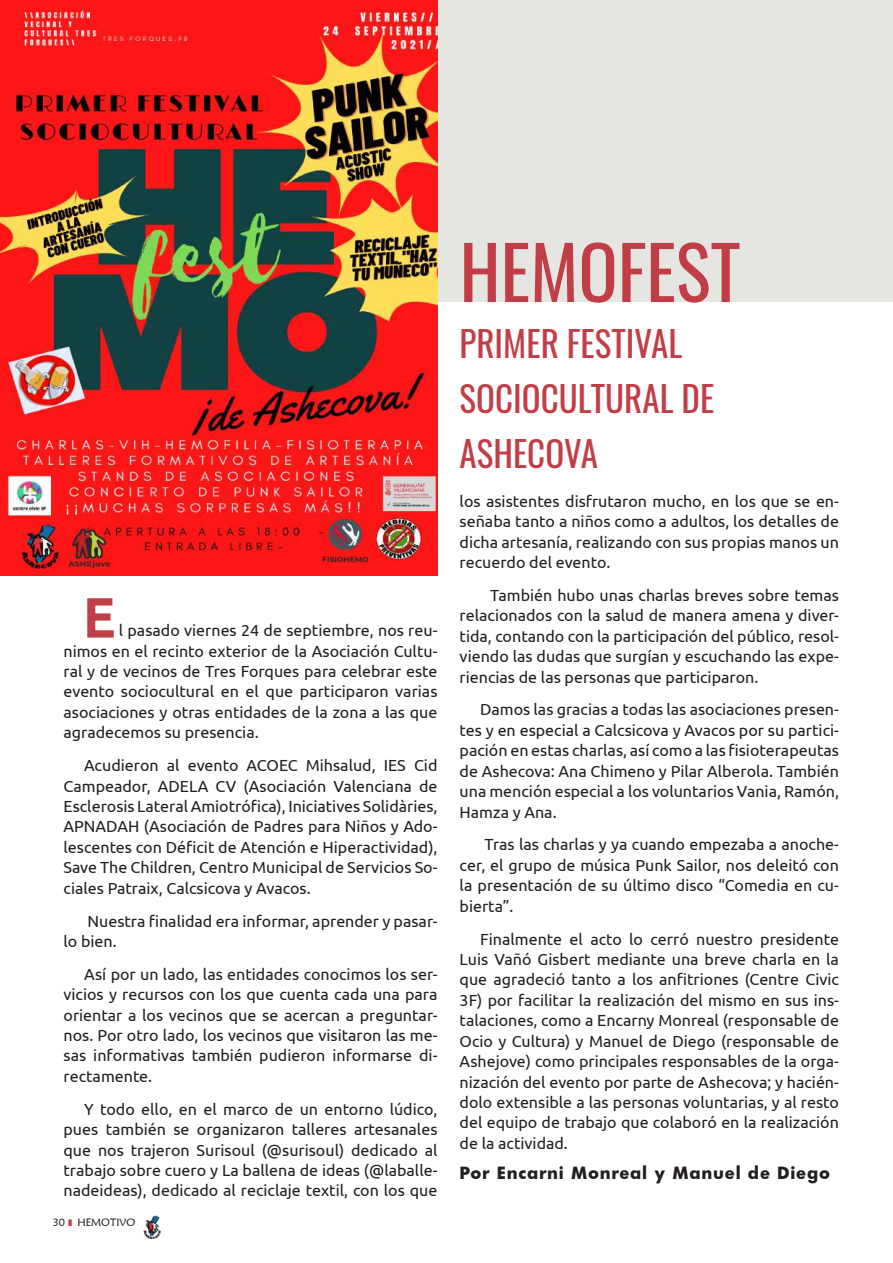
<style>
.page{position:relative;width:893px;height:1263px;background:#fff}
.page>*{position:absolute;margin:0;border:0;box-sizing:border-box;transform-origin:0 0}
.t1{font:72.9px "Oswald";color:#c23e46}
.t2{font:52.5px "Ubuntu";color:#c23e46}
.t3{font:34.95px/55.5px "Oswald";color:#c23e46}
.t4{font:700 16.5px "Futura";letter-spacing:.045em;color:#231f20}
.t5{font:16.05px/20.4px "Ubuntu";color:#231f20;text-align:justify}
.t6{font:10.5px "Maiandra GD";color:#231f20}
.s1{color:#c23e46}
</style>
<div class="page">
<div style="left:0;top:0;width:893px;height:302px;background:#e5e5e1"></div>
<img style="left:143px;top:1215px;width:18px;height:23px">
<img style="left:0;top:0;width:437px;height:576px">
<svg style="left:87px;top:598px;width:27px;height:40px"></svg>
<h2 class="t2" style="left:84px;top:586px;width:31px">E</h2>
<p class="t5" style="left:64px;top:620px;width:375px;text-indent:55px">l pasado viernes 24 de septiembre, nos reu&shy;nimos en el recinto exterior de la Asociación Cultu&shy;ral y de vecinos de Tres Forques para celebrar este evento sociocultural en el que participaron varias asociaciones y otras entidades de la zona a las que agradecemos su presencia.</p>
<p class="t5" style="left:64px;top:755px;width:375px;text-indent:21px">Acudieron al evento ACOEC Mihsalud, IES Cid Campeador, ADELA CV (Asociación Valenciana de Esclerosis Lateral Amiotrófica), Iniciatives Solidàries, APNADAH (Asociación de Padres para Niños y Ado&shy;lescentes con Déficit de Atención e Hiperactividad), Save The Children, Centro Municipal de Servicios So&shy;ciales Patraix, Calcsicova y Avacos.</p>
<p class="t5" style="left:64px;top:910px;width:375px;text-indent:24px">Nuestra finalidad era informar, aprender y pasar&shy;lo bien.</p>
<p class="t5" style="left:64px;top:963px;width:375px;text-indent:21px">Así por un lado, las entidades conocimos los ser&shy;vicios y recursos con los que cuenta cada una para orientar a los vecinos que se acercan a preguntar&shy;nos. Por otro lado, los vecinos que visitaron las me&shy;sas informativas también pudieron informarse di&shy;rectamente.</p>
<p class="t5" style="left:64px;top:1098px;width:375px;text-indent:21px">Y todo ello, en el marco de un entorno lúdico, pues también se organizaron talleres artesanales que nos trajeron Surisoul (@surisoul) dedicado al trabajo sobre cuero y La ballena de ideas (@laballe&shy;nadeideas), dedicado al reciclaje textil, con los que</p>
<p class="t6" style="left:53px;top:1215px;width:84px">30 <span class="s1">┃</span> HEMOTIVO</p>
<h1 class="t1" style="left:460px;top:207px;width:282px">HEMOFEST</h1>
<h3 class="t3" style="left:460px;top:312px;width:256px">PRIMER FESTIVAL<br>SOCIOCULTURAL DE<br>ASHECOVA</h3>
<p class="t5" style="left:460px;top:490px;width:381px">los asistentes disfrutaron mucho, en los que se en&shy;señaba tanto a niños como a adultos, los detalles de dicha artesanía, realizando con sus propias manos un recuerdo del evento.</p>
<p class="t5" style="left:460px;top:584px;width:381px;text-indent:31px">También hubo unas charlas breves sobre temas relacionados con la salud de manera amena y diver&shy;tida, contando con la participación del público, resol&shy;viendo las dudas que surgían y escuchando las expe&shy;riencias de las personas que participaron.</p>
<p class="t5" style="left:460px;top:699px;width:381px;text-indent:21px">Damos las gracias a todas las asociaciones presen&shy;tes y en especial a Calcsicova y Avacos por su partici&shy;pación en estas charlas, así como a las fisioterapeutas de Ashecova: Ana Chimeno y Pilar Alberola. También una mención especial a los voluntarios Vania, Ramón, Hamza y Ana.</p>
<p class="t5" style="left:460px;top:834px;width:381px;text-indent:25px">Tras las charlas y ya cuando empezaba a anoche&shy;cer, el grupo de música Punk Sailor, nos deleitó con la presentación de su último disco “Comedia en cu&shy;bierta”.</p>
<p class="t5" style="left:460px;top:928px;width:381px;text-indent:21px">Finalmente el acto lo cerró nuestro presidente Luis Vañó Gisbert mediante una breve charla en la que agradeció tanto a los anfitriones (Centre Civic 3F) por facilitar la realización del mismo en sus ins&shy;talaciones, como a Encarny Monreal (responsable de Ocio y Cultura) y Manuel de Diego (responsable de Ashejove) como principales responsables de la orga&shy;nización del evento por parte de Ashecova; y hacién&shy;dolo extensible a las personas voluntarias, y al resto del equipo de trabajo que colaboró en la realización de la actividad.</p>
<p class="t4" style="left:460px;top:1161px;width:372px">Por Encarni Monreal y Manuel de Diego</p>
</div>
